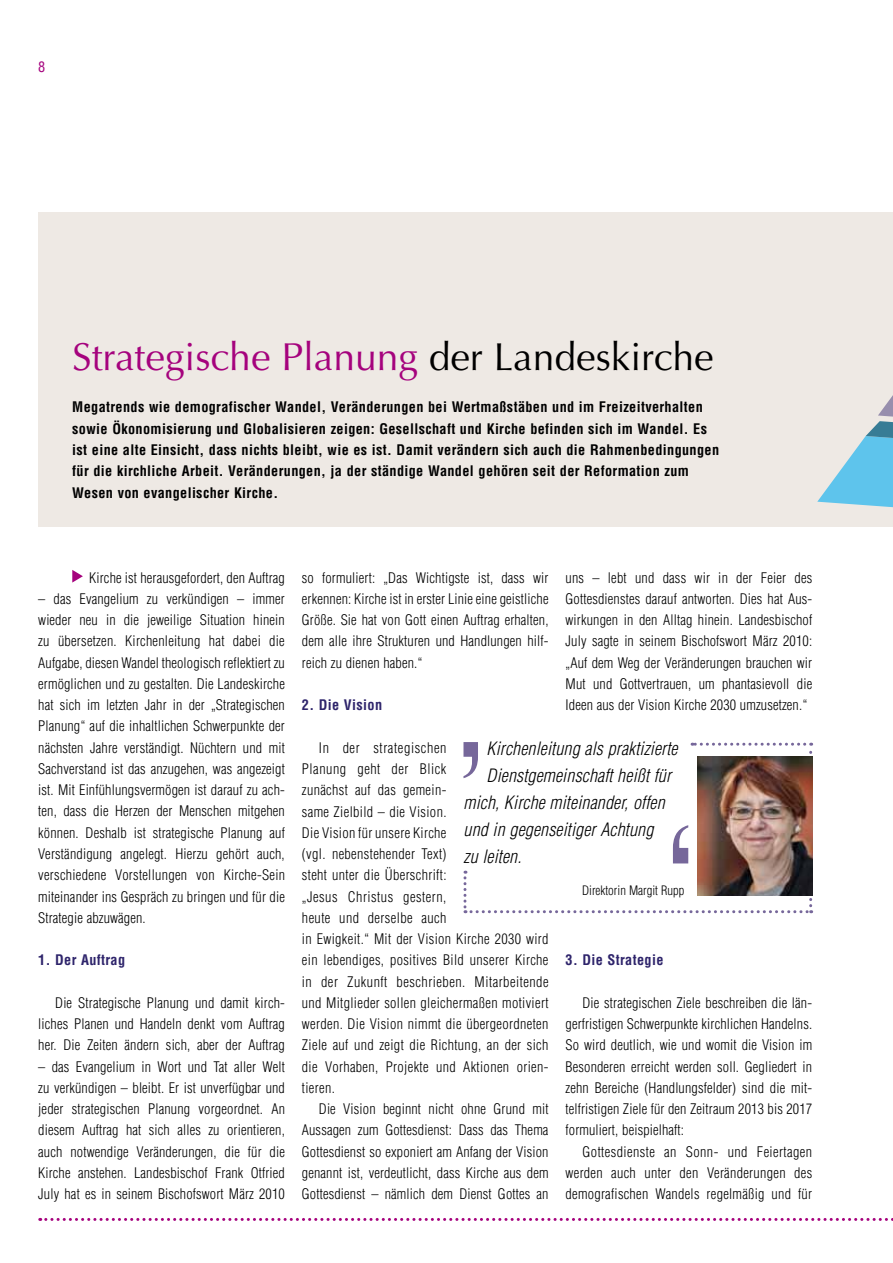
<style>
.page{position:relative;width:893px;height:1263px;background:#fff}
.page>*{position:absolute;margin:0;border:0;box-sizing:border-box;transform-origin:0 0}
.t1{font:39px "Optima";color:#a5027d}
.t2{font:italic 300 condensed 18px "Helvetica LT Std";letter-spacing:.01em;color:#000}
.t3{font:300 condensed 14.25px/21.3px "Helvetica LT Std";letter-spacing:.025em;color:#000;text-align:justify}
.t4{font:700 condensed 14.25px/21.3px "Helvetica LT Std";letter-spacing:.025em;color:#000}
.t5{font:700 condensed 14.25px "Helvetica LT Std";letter-spacing:.025em;color:#2e246b}
.t6{font:condensed 14.25px "Helvetica LT Std";color:#a5027d}
.t7{font:300 condensed 12.75px "Helvetica LT Std";color:#000}
.s1{color:#000}
</style>
<div class="page">
<div style="left:38px;top:213px;width:855px;height:314px;background:#eee9e4"></div>
<svg style="left:40px;top:1218px;width:853px;height:3px"></svg>
<svg style="left:72px;top:570px;width:11px;height:13px"></svg>
<svg style="left:817px;top:395px;width:76px;height:112px"></svg>
<svg style="left:463px;top:742px;width:349px;height:171px"></svg>
<p class="t6" style="left:38px;top:58px;width:9px">8</p>
<h1 class="t1" style="left:72px;top:334px;width:643px">Strategische Planung <span class="s1">der Landeskirche</span></h1>
<p class="t4" style="left:72px;top:397px;width:648px">Megatrends wie demografischer Wandel, Veränderungen bei Wertmaßstäben und im Freizeitverhalten sowie Ökonomisierung und Globalisieren zeigen: Gesellschaft und Kirche befinden sich im Wandel. Es ist eine alte Einsicht, dass nichts bleibt, wie es ist. Damit verändern sich auch die Rahmenbedingungen für die kirchliche Arbeit. Veränderungen, ja der ständige Wandel gehören seit der Reformation zum Wesen von evangelischer Kirche.</p>
<p class="t3" style="left:89px;top:567px;width:197px">Kirche ist herausgefordert, den Auftrag</p>
<p class="t3" style="left:38px;top:588px;width:248px">– das Evangelium zu verkündigen – immer wieder neu in die jeweilige Situation hinein zu übersetzen. Kirchenleitung hat dabei die Aufgabe, diesen Wandel theologisch reflektiert zu ermöglichen und zu gestalten. Die Landeskirche hat sich im letzten Jahr in der „Strategischen Planung“ auf die inhaltlichen Schwerpunkte der nächsten Jahre verständigt. Nüchtern und mit Sachverstand ist das anzugehen, was angezeigt ist. Mit Einfühlungsvermögen ist darauf zu ach&shy;ten, dass die Herzen der Menschen mitgehen können. Deshalb ist strategische Planung auf Verständigung angelegt. Hierzu gehört auch, verschiedene Vorstellungen von Kirche-Sein miteinander ins Gespräch zu bringen und für die Strategie abzuwägen.</p>
<p class="t5" style="left:38px;top:951px;width:88px">1. Der Auftrag</p>
<p class="t3" style="left:38px;top:992px;width:248px;text-indent:17px">Die Strategische Planung und damit kirch&shy;liches Planen und Handeln denkt vom Auftrag her. Die Zeiten ändern sich, aber der Auftrag</p>
<p class="t3" style="left:38px;top:1056px;width:248px">– das Evangelium in Wort und Tat aller Welt zu verkündigen – bleibt. Er ist unverfügbar und jeder strategischen Planung vorgeordnet. An diesem Auftrag hat sich alles zu orientieren, auch notwendige Veränderungen, die für die Kirche anstehen. Landesbischof Frank Otfried July hat es in seinem Bischofswort März 2010</p>
<p class="t3" style="left:302px;top:567px;width:248px">so formuliert: „Das Wichtigste ist, dass wir erkennen: Kirche ist in erster Linie eine geistliche Größe. Sie hat von Gott einen Auftrag erhalten, dem alle ihre Strukturen und Handlungen hilf&shy;reich zu dienen haben.“</p>
<p class="t5" style="left:302px;top:696px;width:82px">2. Die Vision</p>
<p class="t3" style="left:302px;top:737px;width:248px;text-align:left;text-indent:17px">In der strategischen<br>Planung geht der Blick<br>zunächst auf das gemein-<br>same Zielbild – die Vision.<br>Die Vision für unsere Kirche<br>(vgl. nebenstehender Text)<br>steht unter die Überschrift:<br>„Jesus Christus gestern,<br>heute und derselbe auch<br>in Ewigkeit.“ Mit der Vision Kirche 2030 wird ein lebendiges, positives Bild unserer Kirche in der Zukunft beschrieben. Mitarbeitende und Mitglieder sollen gleichermaßen motiviert werden. Die Vision nimmt die übergeordneten<br>Ziele auf und zeigt die Richtung, an der sich die Vorhaben, Projekte und Aktionen orien&shy;tieren.</p>
<p class="t3" style="left:302px;top:1098px;width:248px;text-indent:17px">Die Vision beginnt nicht ohne Grund mit Aussagen zum Gottesdienst: Dass das Thema Gottesdienst so exponiert am Anfang der Vision genannt ist, verdeutlicht, dass Kirche aus dem Gottesdienst – nämlich dem Dienst Gottes an</p>
<p class="t3" style="left:566px;top:567px;width:248px">uns – lebt und dass wir in der Feier des Gottesdienstes darauf antworten. Dies hat Aus&shy;wirkungen in den Alltag hinein. Landesbischof July sagte in seinem Bischofswort März 2010: „Auf dem Weg der Veränderungen brauchen wir Mut und Gottvertrauen, um phantasievoll die Ideen aus der Vision Kirche 2030 umzusetzen.“</p>
<p class="t2" style="left:486px;top:737px;width:193px">Kirchenleitung als praktizierte</p>
<p class="t2" style="left:486px;top:764px;width:186px">Dienstgemeinschaft heißt für</p>
<p class="t2" style="left:463px;top:791px;width:203px">mich, Kirche miteinander, offen</p>
<p class="t2" style="left:463px;top:818px;width:191px">und in gegenseitiger Achtung</p>
<p class="t2" style="left:463px;top:845px;width:59px">zu leiten.</p>
<p class="t7" style="left:582px;top:882px;width:104px">Direktorin Margit Rupp</p>
<p class="t5" style="left:566px;top:951px;width:99px">3. Die Strategie</p>
<p class="t3" style="left:566px;top:992px;width:248px;text-indent:17px">Die strategischen Ziele beschreiben die län&shy;gerfristigen Schwerpunkte kirchlichen Handelns.<br>So wird deutlich, wie und womit die Vision im Besonderen erreicht werden soll. Gegliedert in zehn Bereiche (Handlungsfelder) sind die mit&shy;telfristigen Ziele für den Zeitraum 2013 bis 2017 formuliert, beispielhaft:</p>
<p class="t3" style="left:566px;top:1141px;width:248px;text-indent:17px">Gottesdienste an Sonn- und Feiertagen werden auch unter den Veränderungen des demografischen Wandels regelmäßig und für</p>
</div>
